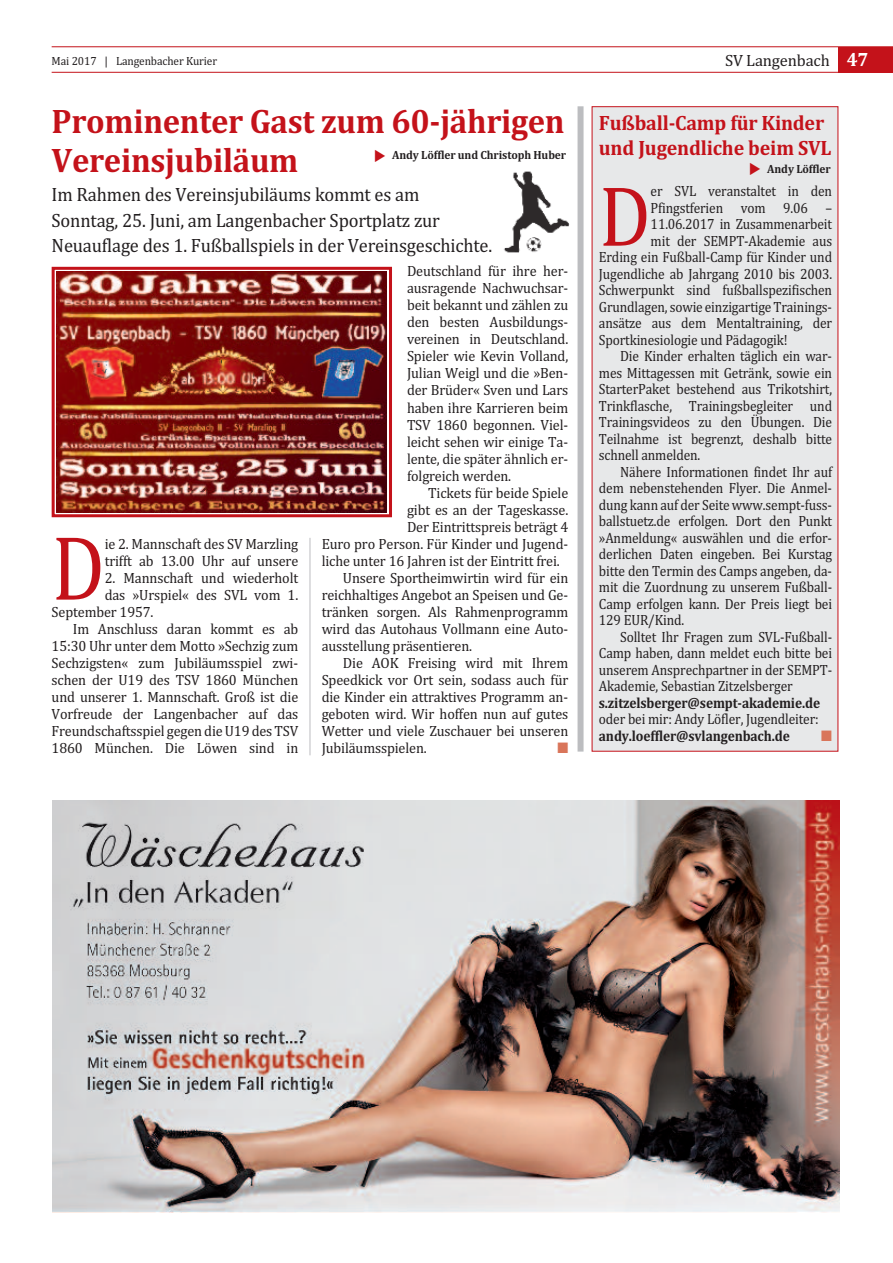
<style>
.page{position:relative;width:893px;height:1263px;background:#fff}
.page>*{position:absolute;margin:0;border:0;box-sizing:border-box;transform-origin:0 0}
.t1{font:92.7px "Cambria";color:#c4121a;scale:.87 1}
.t2{font:86.55px "Cambria";color:#c4121a;scale:.91 1}
.t3{font:700 34.5px/39px "Cambria";letter-spacing:-.01em;color:#c4121a;scale:.95 1}
.t4{font:700 21px/25.5px "Cambria";letter-spacing:-.01em;color:#c4121a;scale:.95 1}
.t5{font:19.5px/25.5px "Cambria";letter-spacing:-.01em;color:#231f20;scale:.95 1}
.t6{font:16.5px "Cambria";letter-spacing:-.01em;color:#231f20}
.t7{font:15px/17px "Cambria";letter-spacing:-.01em;color:#231f20;text-align:justify;scale:.95 1}
.t8{font:15px "Cambria";letter-spacing:-.01em;color:#231f20;scale:.9 1}
.t9{font:700 15px "Cambria";letter-spacing:-.01em;color:#231f20;scale:.9 1}
.t10{font:15px "Zapf Dingbats ITC";color:#d9755a;scale:.95 1}
.t11{font:700 12px "Cambria";letter-spacing:-.01em;color:#231f20;scale:.95 1}
.t12{font:12px "Cambria";letter-spacing:-.01em;color:#231f20;scale:.95 1}
.s1{font-weight:700;font-size:19.5px;color:#fff}
</style>
<div class="page">
<img style="left:53px;top:800px;width:786px;height:413px">
<hr style="left:52px;top:46px;width:841px;height:1px;background:#c4121a">
<hr style="left:52px;top:72px;width:841px;height:1px;background:#c4121a">
<div style="left:838px;top:47px;width:55px;height:25px;background:#c4121a"></div>
<div style="left:577px;top:106px;width:6px;height:646px;background:#bcbdc0"></div>
<img style="left:57px;top:271px;width:330px;height:241px">
<div style="left:52px;top:267px;width:340px;height:250px;border:3px solid #c4121a"></div>
<hr style="left:310px;top:538px;width:1px;height:217px;background:#bcbdc0">
<div style="left:592px;top:107px;width:246px;height:644px;background:#e7e8e9"></div>
<img style="left:503px;top:171px;width:67px;height:82px">
<p class="t12" style="left:52px;top:53px;width:176px">Mai 2017 | Langenbacher Kurier</p>
<p class="t6" style="left:725px;top:50px;width:145px">SV Langenbach <span class="s1">47</span></p>
<h3 class="t3" style="left:52px;top:102px;width:542px">Prominenter Gast zum 60-jährigen<br>Vereinsjubiläum</h3>
<h3 class="t5" style="left:52px;top:182px;width:465px">im Rahmen des Vereinsjubiläums kommt es am<br>Sonntag, 25. Juni, am Langenbacher Sportplatz zur<br>Neuauflage des 1. fußballspiels in der Vereinsgeschichte.</h3>
<p class="t7" style="left:407px;top:263px;width:171px">Deutschland für ihre her&shy;ausragende Nachwuchsar&shy;beit bekannt und zählen zu den besten Ausbildungs&shy;vereinen in Deutschland.<br>Spieler wie Kevin Volland, Julian Weigl und die »ben&shy;der brüder« Sven und Lars haben ihre Karrieren beim tSV 1860 begonnen. Viel&shy;leicht sehen wir einige ta&shy;lente, die später ähnlich er&shy;folgreich werden.</p>
<p class="t7" style="left:428px;top:484px;width:149px">tickets für beide Spiele</p>
<p class="t7" style="left:407px;top:501px;width:171px">gibt es an der tageskasse.</p>
<p class="t7" style="left:407px;top:518px;width:171px">Der eintrittspreis beträgt 4</p>
<p class="t7" style="left:322px;top:535px;width:261px">euro pro Person. für Kinder und Jugend-</p>
<p class="t7" style="left:322px;top:552px;width:252px">liche unter 16 Jahren ist der eintritt frei.</p>
<p class="t7" style="left:343px;top:569px;width:239px">unsere Sportheimwirtin wird für ein</p>
<p class="t7" style="left:322px;top:586px;width:261px">reichhaltiges Angebot an Speisen und Ge-</p>
<p class="t7" style="left:322px;top:603px;width:261px">tränken sorgen. Als Rahmenprogramm</p>
<p class="t7" style="left:322px;top:620px;width:261px">wird das Autohaus Vollmann eine Auto-</p>
<p class="t7" style="left:322px;top:637px;width:160px">ausstellung präsentieren.</p>
<p class="t7" style="left:343px;top:654px;width:239px">Die AOK freising wird mit ihrem</p>
<p class="t7" style="left:322px;top:671px;width:261px">Speedkick vor Ort sein, sodass auch für</p>
<p class="t7" style="left:322px;top:688px;width:261px">die Kinder ein attraktives Programm an-</p>
<p class="t7" style="left:322px;top:705px;width:261px">geboten wird. Wir hoffen nun auf gutes</p>
<p class="t7" style="left:322px;top:722px;width:261px">Wetter und viele Zuschauer bei unseren</p>
<p class="t7" style="left:322px;top:739px;width:112px">Jubiläumsspielen.</p>
<p class="t10" style="left:557px;top:739px;width:13px">■</p>
<h3 class="t4" style="left:599px;top:110px;width:246px">Fußball-Camp für Kinder und Jugendliche beim SVL</h3>
<p class="t11" style="left:767px;top:162px;width:68px">Andy Löffler</p>
<h2 class="t2" style="left:599px;top:165px;width:59px">D</h2>
<p class="t8" style="left:651px;top:182px;width:203px">er SVL veranstaltet in den</p>
<p class="t11" style="left:392px;top:148px;width:185px">Andy Löffler und Christoph Huber</p>
<p class="t8" style="left:651px;top:199px;width:203px">Pfingstferien vom 9.06 –</p>
<p class="t8" style="left:651px;top:215px;width:203px">11.06.2017 in Zusammenarbeit</p>
<p class="t8" style="left:651px;top:232px;width:203px">mit der SeMPt-Akademie aus</p>
<p class="t8" style="left:599px;top:248px;width:261px">erding ein fußball-Camp für Kinder und</p>
<p class="t8" style="left:599px;top:265px;width:261px">Jugendliche ab Jahrgang 2010 bis 2003.</p>
<p class="t8" style="left:599px;top:281px;width:261px">Schwerpunkt sind fußballspezifischen</p>
<p class="t8" style="left:599px;top:298px;width:261px">Grundlagen, sowie einzigartige trainings-</p>
<p class="t8" style="left:599px;top:314px;width:261px">ansätze aus dem Mentaltraining, der</p>
<p class="t8" style="left:599px;top:331px;width:211px">Sportkinesiologie und Pädagogik!</p>
<p class="t8" style="left:620px;top:347px;width:237px">Die Kinder erhalten täglich ein war-</p>
<p class="t8" style="left:599px;top:364px;width:261px">mes Mittagessen mit Getränk, sowie ein</p>
<p class="t8" style="left:599px;top:380px;width:261px">StarterPaket bestehend aus trikotshirt,</p>
<p class="t8" style="left:599px;top:397px;width:261px">trinkflasche, trainingsbegleiter und</p>
<p class="t8" style="left:599px;top:413px;width:261px">trainingsvideos zu den Übungen. Die</p>
<p class="t8" style="left:599px;top:430px;width:261px">teilnahme ist begrenzt, deshalb bitte</p>
<p class="t8" style="left:599px;top:446px;width:114px">schnell anmelden.</p>
<p class="t8" style="left:620px;top:463px;width:238px">Nähere informationen findet ihr auf</p>
<p class="t8" style="left:599px;top:479px;width:261px">dem nebenstehenden flyer. Die Anmel-</p>
<p class="t8" style="left:599px;top:496px;width:261px">dung kann auf der Seite www.sempt-fuss-</p>
<p class="t8" style="left:599px;top:512px;width:261px">ballstuetz.de erfolgen. Dort den Punkt</p>
<p class="t8" style="left:599px;top:529px;width:261px">»Anmeldung« auswählen und die erfor-</p>
<p class="t8" style="left:599px;top:545px;width:261px">derlichen Daten eingeben. bei Kurstag</p>
<p class="t8" style="left:599px;top:562px;width:261px">bitte den termin des Camps angeben, da-</p>
<p class="t8" style="left:599px;top:578px;width:261px">mit die Zuordnung zu unserem fußball-</p>
<p class="t8" style="left:599px;top:595px;width:261px">Camp erfolgen kann. Der Preis liegt bei</p>
<p class="t8" style="left:599px;top:611px;width:96px">129 euR/Kind.</p>
<p class="t8" style="left:620px;top:628px;width:237px">Solltet ihr fragen zum SVL-fußball-</p>
<p class="t8" style="left:599px;top:644px;width:261px">Camp haben, dann meldet euch bitte bei</p>
<p class="t8" style="left:599px;top:661px;width:261px">unserem Ansprechpartner in der SeMPt-</p>
<p class="t8" style="left:599px;top:677px;width:217px">Akademie, Sebastian Zitzelsberger</p>
<p class="t9" style="left:599px;top:694px;width:247px">s.zitzelsberger@sempt-akademie.de</p>
<p class="t8" style="left:599px;top:710px;width:246px">oder bei mir: Andy Löfler, Jugendleiter:</p>
<p class="t9" style="left:599px;top:727px;width:214px">andy.loeffler@svlangenbach.de</p>
<p class="t10" style="left:821px;top:727px;width:13px">■</p>
<h1 class="t1" style="left:52px;top:513px;width:63px">D</h1>
<p class="t7" style="left:105px;top:535px;width:205px">ie 2. Mannschaft des SV Marzling trifft ab 13.00 uhr auf unsere</p>
<p class="t7" style="left:105px;top:569px;width:205px">2. Mannschaft und wiederholt</p>
<p class="t7" style="left:105px;top:586px;width:205px">das »urspiel« des SVL vom 1.</p>
<p class="t7" style="left:52px;top:603px;width:109px">September 1957.</p>
<p class="t7" style="left:73px;top:620px;width:239px">im Anschluss daran kommt es ab</p>
<p class="t7" style="left:52px;top:637px;width:261px">15:30 uhr unter dem Motto »Sechzig zum</p>
<p class="t7" style="left:52px;top:654px;width:261px">Sechzigsten« zum Jubiläumsspiel zwi-</p>
<p class="t7" style="left:52px;top:671px;width:261px">schen der u19 des tSV 1860 München</p>
<p class="t7" style="left:52px;top:688px;width:261px">und unserer 1. Mannschaft. Groß ist die</p>
<p class="t7" style="left:52px;top:705px;width:261px">Vorfreude der Langenbacher auf das</p>
<p class="t7" style="left:52px;top:722px;width:261px">freundschaftsspiel gegen die u19 des tSV</p>
<p class="t7" style="left:52px;top:739px;width:261px">1860 München. Die Löwen sind in</p>
</div>
